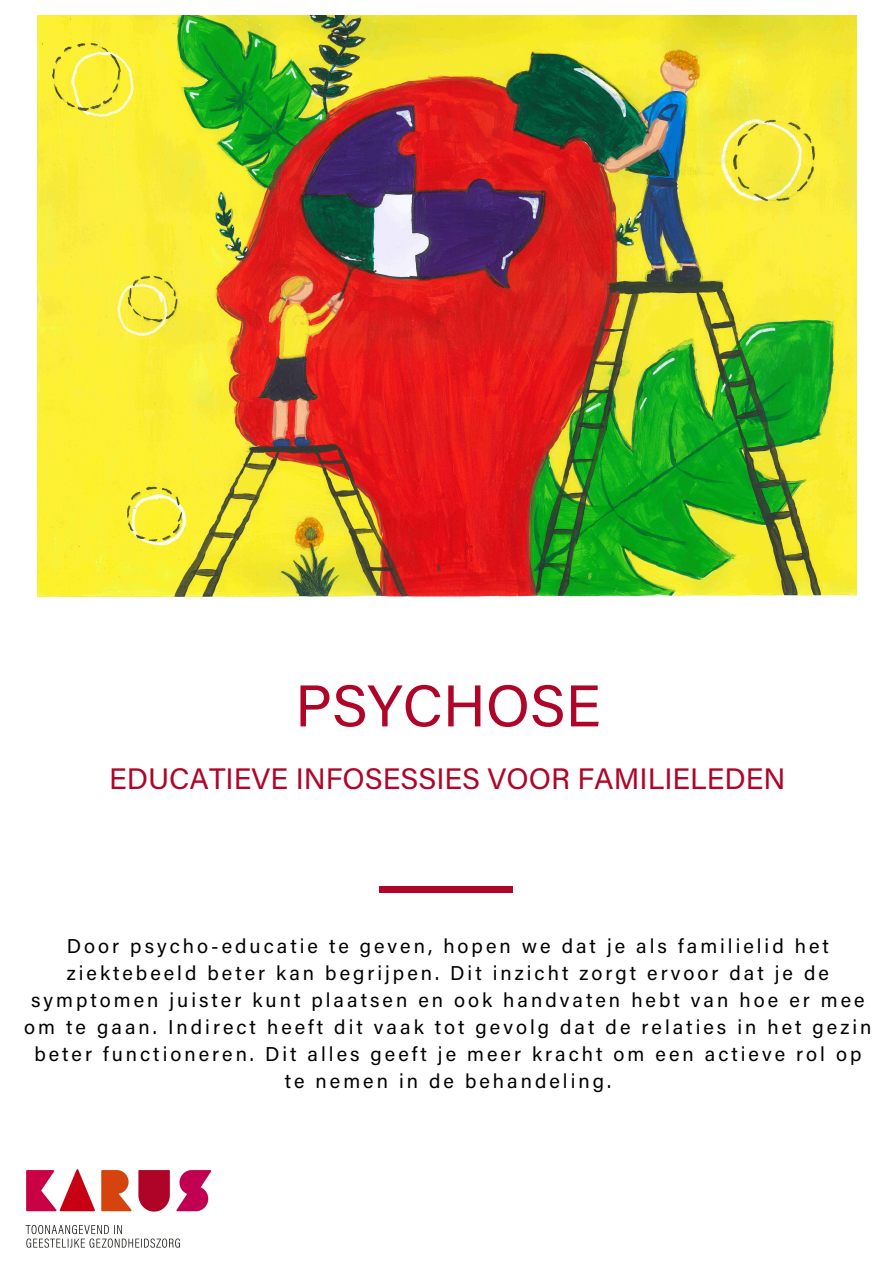
<style>
.page{position:relative;width:893px;height:1264px;background:#fff}
.page>*{position:absolute;margin:0;border:0;box-sizing:border-box;transform-origin:0 0}
.t1{font:58.8px "Acumin Pro";color:#af0529}
.t2{font:29.55px "Acumin Pro";color:#af0529}
.t3{font:19.95px/27px "Acumin Pro";letter-spacing:.15em;color:#000;text-align:center}
</style>
<div class="page">
<img style="left:38px;top:16px;width:818px;height:580px">
<div style="left:379px;top:886px;width:134px;height:7px;background:#af0529"></div>
<img style="left:25px;top:1169px;width:187px;height:79px">
<p class="t1" style="left:295px;top:683px;width:307px">PSYCHOSE</p>
<p class="t2" style="left:109px;top:767px;width:678px">EDUCATIEVE INFOSESSIES VOOR FAMILIELEDEN</p>
<p class="t3" style="left:24px;top:934px;width:848px">Door psycho-educatie te geven, hopen we dat je als familielid het ziektebeeld beter kan begrijpen. Dit inzicht zorgt ervoor dat je de symptomen juister kunt plaatsen en ook handvaten hebt van hoe er mee om te gaan. Indirect heeft dit vaak tot gevolg dat de relaties in het gezin beter functioneren. Dit alles geeft je meer kracht om een actieve rol op te nemen in de behandeling.</p>
</div>
